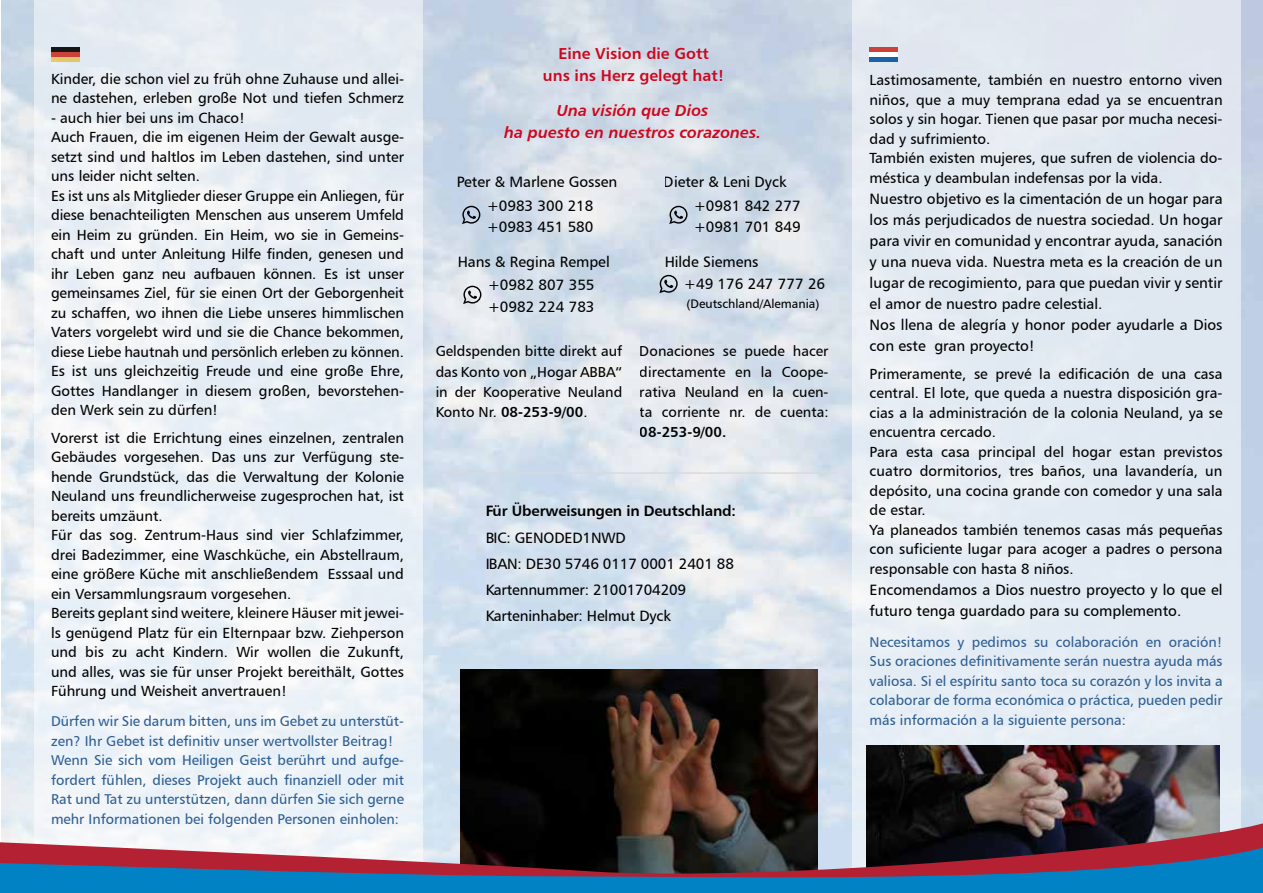
<style>
.page{position:relative;width:1263px;height:893px;background:#fff}
.page>*{position:absolute;margin:0;border:0;box-sizing:border-box;transform-origin:0 0}
.t1{font:15.9px/22.2px "Humanist 777 BT Bold Italic B";color:#cd071e;text-align:center}
.t2{font:15.9px/22.2px "Humanist 777 BT Bold B";color:#cd071e;text-align:center}
.t3{font:15px/21px "Humanist 777 BT Roman B";color:#000}
.t4{font:15px "Humanist 777 BT Bold B";letter-spacing:-.01em;color:#000}
.t5{font:14.7px/19.5px "Humanist 777 BT Roman B";color:#000}
.t6{font:14.4px/20.2px "Humanist 777 BT Roman B";color:#000;text-align:justify}
.t7{font:14.4px "Humanist 777 BT Bold B";color:#000}
.t8{font:14.25px/19.5px "Humanist 777 BT Roman B";color:#2e5e92}
.t9{font:12.45px "Humanist 777 BT Roman B";color:#000}
.s1{font-family:"Humanist 777 BT Roman B"}
</style>
<div class="page">
<img style="left:1px;top:0;width:1262px;height:795px">
<div style="left:852px;top:0;width:388px;height:893px;background:#e2eaf2"></div>
<div style="left:34px;top:0;width:388px;height:893px;background:linear-gradient(to right,#eff3f7,#e7eef5)"></div>
<div style="left:51px;top:57px;width:28px;height:5px;background:#e2c768"></div>
<div style="left:51px;top:52px;width:28px;height:5px;background:#cd423a"></div>
<div style="left:51px;top:47px;width:28px;height:5px;background:#171718"></div>
<svg style="left:462px;top:206px;width:18px;height:18px"></svg>
<svg style="left:669px;top:206px;width:18px;height:18px"></svg>
<svg style="left:463px;top:286px;width:18px;height:18px"></svg>
<svg style="left:659px;top:275px;width:19px;height:18px"></svg>
<div style="left:870px;top:52px;width:28px;height:5px;background:#fff"></div>
<div style="left:870px;top:57px;width:28px;height:5px;background:#1764a6"></div>
<div style="left:870px;top:47px;width:28px;height:5px;background:#cc4238"></div>
<img style="left:866px;top:746px;width:353px;height:49px">
<img style="left:460px;top:670px;width:358px;height:125px">
<svg style="left:0;top:795px;width:1263px;height:98px"></svg>
<hr style="left:438px;top:472px;width:399px;height:2px;background:#d9dadb">
<p class="t5" style="left:51px;top:69px;width:354px">Kinder, die schon viel zu früh ohne Zuhause und allei&shy;ne dastehen, erleben große Not und tiefen Schmerz</p>
<p class="t5" style="left:51px;top:108px;width:354px">- auch hier bei uns im Chaco!<br>Auch Frauen, die im eigenen Heim der Gewalt ausge&shy;setzt sind und haltlos im Leben dastehen, sind unter uns leider nicht selten.<br>Es ist uns als Mitglieder dieser Gruppe ein Anliegen, für diese benachteiligten Menschen aus unserem Umfeld ein Heim zu gründen. Ein Heim, wo sie in Gemeins&shy;chaft und unter Anleitung Hilfe finden, genesen und ihr Leben ganz neu aufbauen können. Es ist unser gemeinsames Ziel, für sie einen Ort der Geborgenheit zu schaffen, wo ihnen die Liebe unseres himmlischen Vaters vorgelebt wird und sie die Chance bekommen, diese Liebe hautnah und persönlich erleben zu können.<br>Es ist uns gleichzeitig Freude und eine große Ehre, Gottes Handlanger in diesem großen, bevorstehen&shy;den Werk sein zu dürfen!</p>
<p class="t5" style="left:51px;top:428px;width:354px">Vorerst ist die Errichtung eines einzelnen, zentralen Gebäudes vorgesehen. Das uns zur Verfügung ste&shy;hende Grundstück, das die Verwaltung der Kolonie Neuland uns freundlicherweise zugesprochen hat, ist bereits umzäunt.<br>Für das sog. Zentrum-Haus sind vier Schlafzimmer, drei Badezimmer, eine Waschküche, ein Abstellraum, eine größere Küche mit anschließendem Esssaal und ein Versammlungsraum vorgesehen.<br>Bereits geplant sind weitere, kleinere Häuser mit jewei&shy;ls genügend Platz für ein Elternpaar bzw. Ziehperson und bis zu acht Kindern. Wir wollen die Zukunft, und alles, was sie für unser Projekt bereithält, Gottes Führung und Weisheit anvertrauen!</p>
<p class="t8" style="left:51px;top:711px;width:354px">Dürfen wir Sie darum bitten, uns im Gebet zu unterstüt&shy;zen? Ihr Gebet ist definitiv unser wertvollster Beitrag!<br>Wenn Sie sich vom Heiligen Geist berührt und aufge&shy;fordert fühlen, dieses Projekt auch finanziell oder mit Rat und Tat zu unterstützen, dann dürfen Sie sich gerne mehr Informationen bei folgenden Personen einholen:</p>
<p class="t2" style="left:543px;top:42px;width:183px">Eine Vision die Gott<br>uns ins Herz gelegt hat!</p>
<p class="t1" style="left:504px;top:99px;width:258px">Una visión que Dios<br>ha puesto en nuestros corazones.</p>
<p class="t3" style="left:456px;top:169px;width:162px;line-height:24px;text-align:center">Peter &amp; Marlene Gossen +0983 300 218</p>
<p class="t3" style="left:486px;top:216px;width:109px">+0983 451 580</p>
<p class="t3" style="left:693px;top:169px;width:109px;line-height:24px;text-indent:-30px">Dieter &amp; Leni Dyck +0981 842 277</p>
<p class="t3" style="left:693px;top:216px;width:109px">+0981 701 849</p>
<p class="t3" style="left:487px;top:250px;width:124px;line-height:22.6px;text-indent:-30px">Hans &amp; Regina Rempel +0982 807 355 +0982 224 783</p>
<p class="t3" style="left:684px;top:250px;width:143px;line-height:21.9px;text-indent:-19px">Hilde Siemens<br>+49 176 247 777 26</p>
<p class="t6" style="left:435px;top:341px;width:188px">Geldspenden bitte direkt auf das Konto von „Hogar ABBA“ in der Kooperative Neuland</p>
<p class="t7" style="left:435px;top:403px;width:154px"><span class="s1">Konto Nr.</span> 08-253-9/00<span class="s1">.</span></p>
<p class="t9" style="left:686px;top:296px;width:134px">(Deutschland/Alemania)</p>
<p class="t6" style="left:640px;top:341px;width:190px">Donaciones se puede hacer directamente en la Coope&shy;rativa Neuland en la cuen&shy;ta corriente nr. de cuenta:</p>
<p class="t7" style="left:640px;top:423px;width:88px">08-253-9/00.</p>
<p class="t4" style="left:485px;top:501px;width:253px">Für Überweisungen in Deutschland:</p>
<p class="t3" style="left:485px;top:525px;width:250px;line-height:26px">BIC: GENODED1NWD<br>IBAN: DE30 5746 0117 0001 2401 88<br>Kartennummer: 21001704209<br>Karteninhaber: Helmut Dyck</p>
<p class="t5" style="left:870px;top:70px;width:354px">Lastimosamente, también en nuestro entorno viven niños, que a muy temprana edad ya se encuentran solos y sin hogar. Tienen que pasar por mucha necesi&shy;dad y sufrimiento.<br>También existen mujeres, que sufren de violencia do&shy;méstica y deambulan indefensas por la vida.</p>
<p class="t3" style="left:870px;top:187px;width:354px">Nuestro objetivo es la cimentación de un hogar para los más perjudicados de nuestra sociedad. Un hogar para vivir en comunidad y encontrar ayuda, sanación y una nueva vida. Nuestra meta es la creación de un lugar de recogimiento, para que puedan vivir y sentir el amor de nuestro padre celestial.<br>Nos llena de alegría y honor poder ayudarle a Dios con este gran proyecto!</p>
<p class="t5" style="left:870px;top:364px;width:354px">Primeramente, se prevé la edificación de una casa central. El lote, que queda a nuestra disposición gra&shy;cias a la administración de la colonia Neuland, ya se encuentra cercado.<br>Para esta casa principal del hogar estan previstos cuatro dormitorios, tres baños, una lavandería, un depósito, una cocina grande con comedor y una sala de estar.<br>Ya planeados también tenemos casas más pequeñas con suficiente lugar para acoger a padres o persona responsable con hasta 8 niños.</p>
<p class="t3" style="left:870px;top:579px;width:354px">Encomendamos a Dios nuestro proyecto y lo que el futuro tenga guardado para su complemento.</p>
<p class="t8" style="left:870px;top:632px;width:354px;text-align:justify">Necesitamos y pedimos su colaboración en oración!<br>Sus oraciones definitivamente serán nuestra ayuda más valiosa. Si el espíritu santo toca su corazón y los invita a colaborar de forma económica o práctica, pueden pedir más información a la siguiente persona:</p>
</div>
